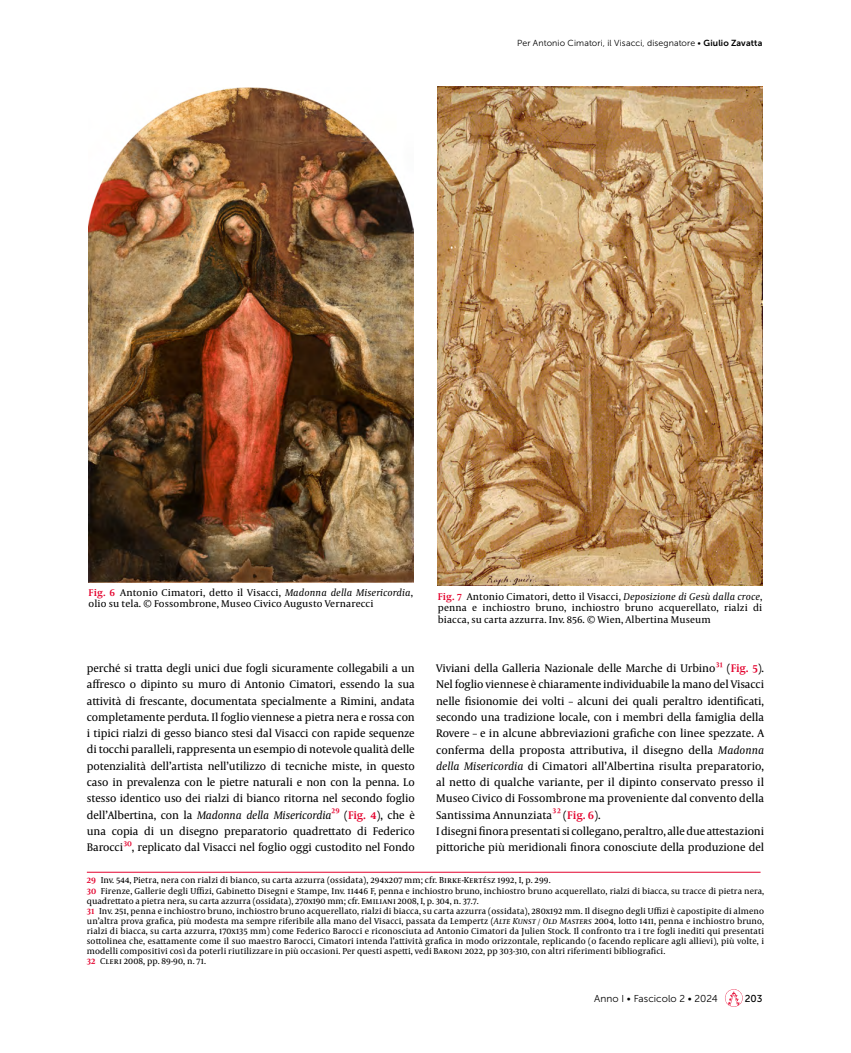
<style>
.page{position:relative;width:851px;height:1053px;background:#fff}
.page>*{position:absolute;margin:0;border:0;box-sizing:border-box;transform-origin:0 0}
.t1{font:11.25px/16.2px "Capitolium News 2";letter-spacing:-.01em;color:#000;text-align:justify}
.t2{font:10px/11.2px "Capitolium News 2";letter-spacing:.01em;color:#000}
.t3{font:10px "Museo Sans 300";letter-spacing:.01em;color:#000}
.t4{font:10px "Museo Sans 500";color:#000}
.t5{font:8.75px/10.1px "Capitolium News 2";letter-spacing:.01em;color:#000}
.t6{font:8.75px "Museo Sans 300";letter-spacing:.015em;color:#000}
.s1{font-family:"Museo Sans 700"}
.s2{font-weight:600;color:#e4032e}
.s3{font-style:italic}
.s4{font-weight:600;font-size:12.5px;color:#e4032e}
</style>
<div class="page">
<hr style="left:87px;top:872px;width:673px;height:1px;background:#e4032e">
<img style="left:89px;top:88px;width:324px;height:494px">
<img style="left:438px;top:87px;width:324px;height:498px">
<svg style="left:725px;top:989px;width:17px;height:17px"></svg>
<p class="t6" style="left:517px;top:38px;width:247px">Per Antonio Cimatori, il Visacci, disegnatore • <span class="s1">Giulio Zavatta</span></p>
<p class="t2" style="left:89px;top:586px;width:326px"><span class="s2">Fig. 6</span> Antonio Cimatori, detto il Visacci, <span class="s3">Madonna della Misericordia</span>, olio su tela. © Fossombrone, Museo Civico Augusto Vernarecci</p>
<p class="t2" style="left:438px;top:590px;width:326px;text-align:justify"><span class="s2">Fig. 7</span> Antonio Cimatori, detto il Visacci, <span class="s3">Deposizione di Gesù dalla croce</span>, penna e inchiostro bruno, inchiostro bruno acquerellato, rialzi di biacca, su carta azzurra. Inv. 856. © Wien, Albertina Museum</p>
<p class="t1" style="left:436px;top:659px;width:329px;text-align:left">Viviani della Galleria Nazionale delle Marche di Urbino<span class="s4">31</span> (<span class="s2">Fig. 5</span>).<br>Nel foglio viennese è chiaramente individuabile la mano del Visacci nelle fisionomie dei volti – alcuni dei quali peraltro identificati, secondo una tradizione locale, con i membri della famiglia della Rovere – e in alcune abbreviazioni grafiche con linee spezzate. A conferma della proposta attributiva, il disegno della <span class="s3">Madonna della Misericordia</span> di Cimatori all’Albertina risulta preparatorio, al netto di qualche variante, per il dipinto conservato presso il Museo Civico di Fossombrone ma proveniente dal convento della Santissima Annunziata<span class="s4">32</span> (<span class="s2">Fig. 6</span>).<br>I disegni finora presentati si collegano, peraltro, alle due attestazioni pittoriche più meridionali finora conosciute della produzione del</p>
<p class="t1" style="left:87px;top:659px;width:329px">perché si tratta degli unici due fogli sicuramente collegabili a un affresco o dipinto su muro di Antonio Cimatori, essendo la sua attività di frescante, documentata specialmente a Rimini, andata completamente perduta. Il foglio viennese a pietra nera e rossa con i tipici rialzi di gesso bianco stesi dal Visacci con rapide sequenze di tocchi paralleli, rappresenta un esempio di notevole qualità delle potenzialità dell’artista nell’utilizzo di tecniche miste, in questo caso in prevalenza con le pietre naturali e non con la penna. Lo stesso identico uso dei rialzi di bianco ritorna nel secondo foglio dell’Albertina, con la <span class="s3">Madonna della Misericordia</span><span class="s4">29</span> (<span class="s2">Fig. 4</span>), che è una copia di un disegno preparatorio quadrettato di Federico Barocci<span class="s4">30</span>, replicato dal Visacci nel foglio oggi custodito nel Fondo</p>
<p class="t5" style="left:87px;top:874px;width:678px"><span class="s2">29</span> Inv. 544, Pietra, nera con rialzi di bianco, su carta azzurra (ossidata), 294x207 mm; cfr. Birke-Kertész 1992, I, p. 299.<br><span class="s2">30</span> Firenze, Gallerie degli Uffizi, Gabinetto Disegni e Stampe, Inv. 11446 F, penna e inchiostro bruno, inchiostro bruno acquerellato, rialzi di biacca, su tracce di pietra nera, quadrettato a pietra nera, su carta azzurra (ossidata), 270x190 mm; cfr. Emiliani 2008, I, p. 304, n. 37.7.<br><span class="s2">31</span> Inv. 251, penna e inchiostro bruno, inchiostro bruno acquerellato, rialzi di biacca, su carta azzurra (ossidata), 280x192 mm. Il disegno degli Uffizi è capostipite di almeno un’altra prova grafica, più modesta ma sempre riferibile alla mano del Visacci, passata da Lempertz (<span class="s3">Alte Kunst / Old Masters</span> 2004, lotto 1411, penna e inchiostro bruno, rialzi di biacca, su carta azzurra, 170x135 mm) come Federico Barocci e riconosciuta ad Antonio Cimatori da Julien Stock. Il confronto tra i tre fogli inediti qui presentati sottolinea che, esattamente come il suo maestro Barocci, Cimatori intenda l’attività grafica in modo orizzontale, replicando (o facendo replicare agli allievi), più volte, i modelli compositivi così da poterli riutilizzare in più occasioni. Per questi aspetti, vedi Baron</p>
<p class="t5" style="left:460px;top:945px;width:207px">i 2022, pp 303-310, con altri riferimenti bibliografici.</p>
<p class="t5" style="left:87px;top:955px;width:121px"><span class="s2">32</span> Cleri 2008, pp. 89-90, n. 71.</p>
<p class="t3" style="left:594px;top:992px;width:125px">Anno I • Fascicolo 2 • 2024</p>
<p class="t4" style="left:744px;top:992px;width:19px">203</p>
</div>
